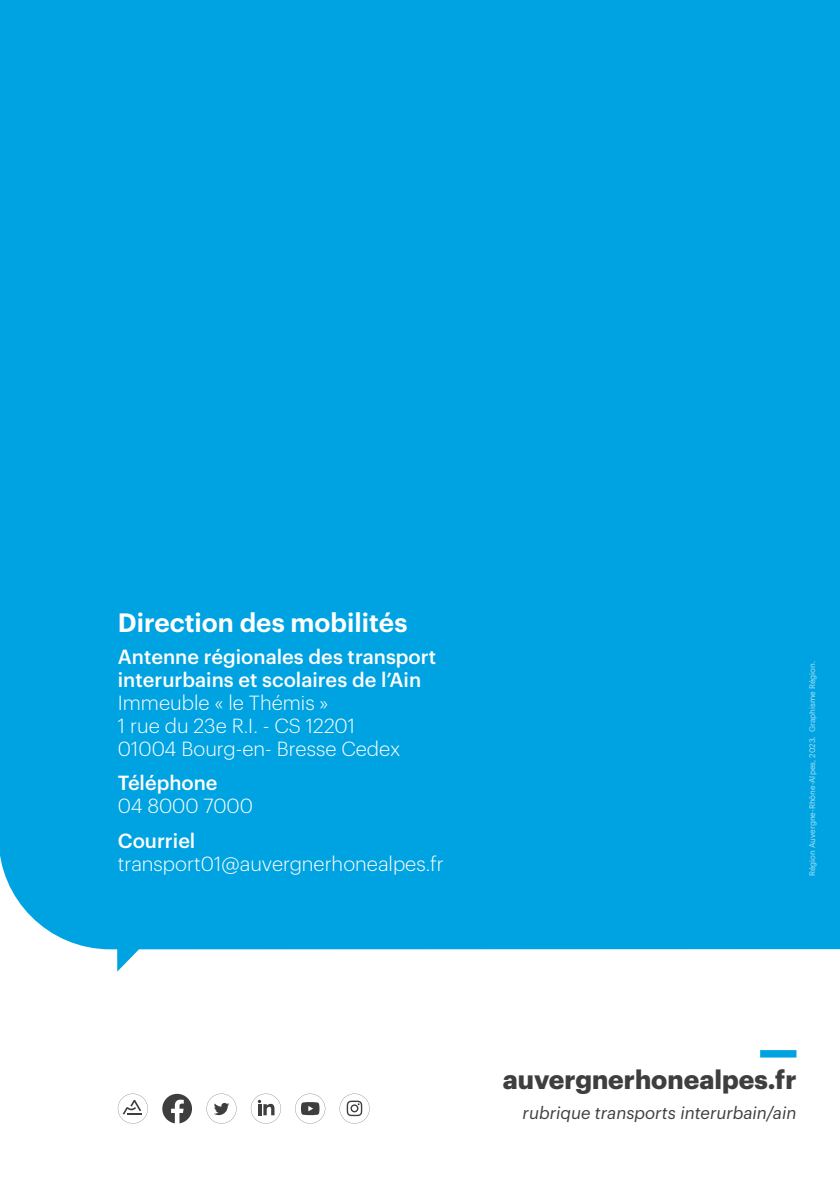
<style>
.page{position:relative;width:840px;height:1191px;background:#fff}
.page>*{position:absolute;margin:0;border:0;box-sizing:border-box;transform-origin:0 0}
.t1{font:600 26px "Graphik";color:#fff}
.t2{font:700 26px "Graphik";color:#3e3e3f}
.Texte_Courant_8_7pt{font:500 20px/23px "Graphik";color:#fff}
.Texte_Courant_8_7pt-2{font:300 20px "Graphik";color:#fff}
.Note_Courant{font:300 20px "Graphik";color:#fff}
.t3{font:italic 17px "Graphik";color:#3e3e3f}
.t4{font:8px "Graphik";color:#fff}
.s1{font-weight:300}
</style>
<div class="page">
<div style="left:0;top:0;width:839px;height:1191px;background:#00a3e1"></div>
<svg style="left:0;top:856px;width:839px;height:335px;fill:#fff"></svg>
<svg style="left:162px;top:1093px;width:30px;height:30px"></svg>
<svg style="left:206px;top:1093px;width:30px;height:30px"></svg>
<svg style="left:251px;top:1093px;width:30px;height:30px"></svg>
<svg style="left:295px;top:1093px;width:30px;height:30px"></svg>
<svg style="left:118px;top:1093px;width:30px;height:30px"></svg>
<svg style="left:339px;top:1093px;width:30px;height:30px"></svg>
<div style="left:759px;top:1050px;width:37px;height:7px;background:#00a3e1"></div>
<p class="t1" style="left:118px;top:603px;width:291px">Direction des mobilités</p>
<p class="Texte_Courant_8_7pt" style="left:118px;top:644px;width:320px">Antenne régionales des transport interurbains et scolaires de l’Ain<br><span class="s1">Immeuble « le Thémis »</span></p>
<p class="Texte_Courant_8_7pt-2" style="left:118px;top:711px;width:239px">1 rue du 23e R.I. - CS 12201</p>
<p class="Texte_Courant_8_7pt-2" style="left:118px;top:734px;width:284px">01004 Bourg-en- Bresse Cedex</p>
<p class="Texte_Courant_8_7pt" style="left:118px;top:770px;width:101px">Téléphone</p>
<p class="Note_Courant" style="left:118px;top:791px;width:136px">04 8000 7000</p>
<p class="Texte_Courant_8_7pt" style="left:118px;top:827px;width:79px">Courriel</p>
<p class="Note_Courant" style="left:118px;top:848px;width:327px">transport01@auvergnerhonealpes.fr</p>
<p class="t4" style="left:805px;top:876px;width:217px;rotate:-90deg">Région Auvergne-Rhône-Alpes, 2023. Graphisme Région.</p>
<p class="t2" style="left:502px;top:1059px;width:295px">auvergnerhonealpes.fr</p>
<p class="t3" style="left:522px;top:1100px;width:275px">rubrique transports interurbain/ain</p>
</div>
